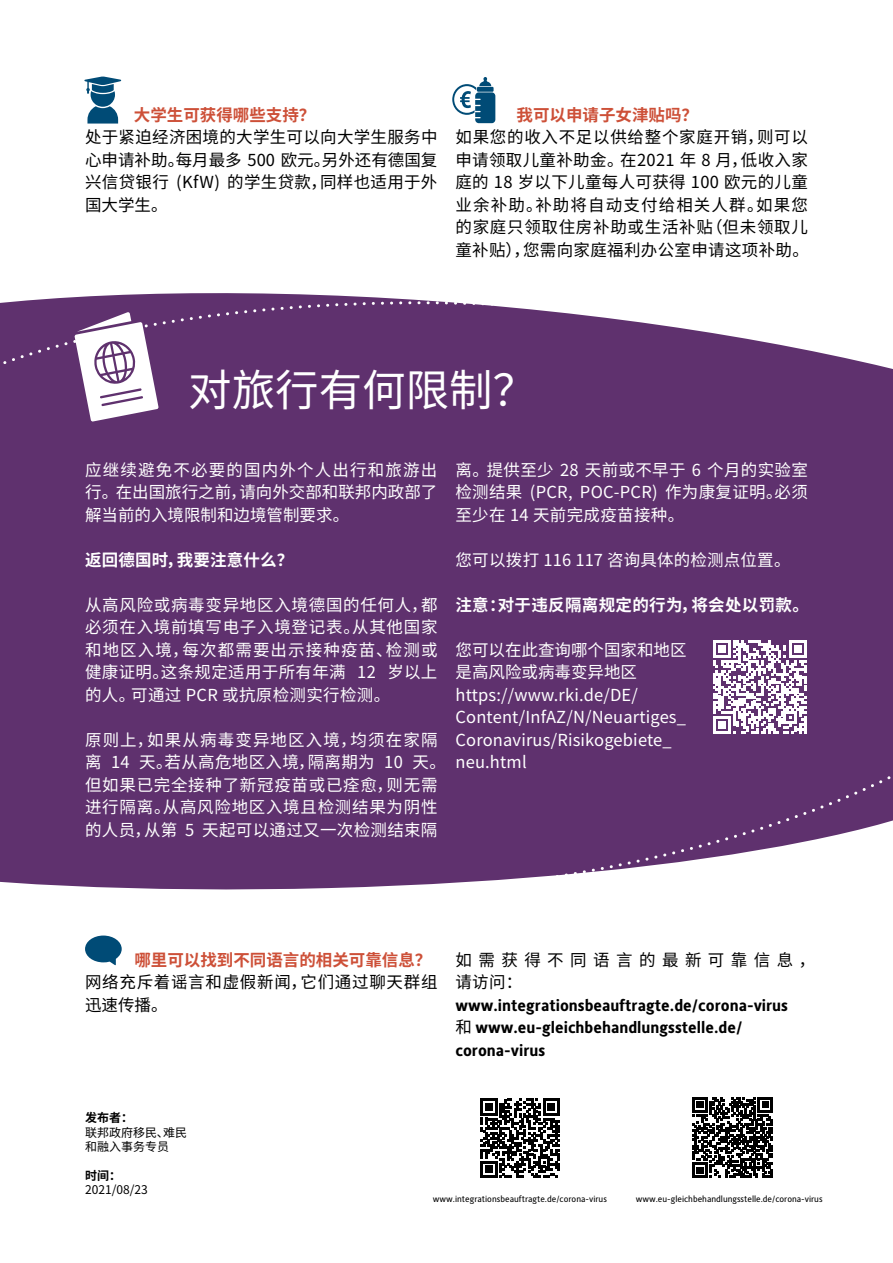
<style>
.page{position:relative;width:893px;height:1263px;background:#fff}
.page>*{position:absolute;margin:0;border:0;box-sizing:border-box;transform-origin:0 0}
.H1-gross{font:43.5px "Source Han Sans SC";color:#fff}
.Fliesstext{font:16.5px/22.5px "Source Han Sans SC";letter-spacing:.02em;color:#fff;text-align:justify}
.Fliesstext-2{font:16.5px/22.5px "Source Han Sans SC";letter-spacing:.02em;color:#000;text-align:justify}
.Fliesstext-3{font:16.5px/22.5px "Source Han Sans SC";letter-spacing:.045em;color:#fff}
.Fliesstext-4{font:700 16.5px/22.5px "Alber New";color:#000}
.Fliesstext-5{font:16.5px/22.5px "Source Han Sans SC";letter-spacing:.045em;color:#000}
.Fliesstext-6{font:700 16.5px "Source Han Sans SC";letter-spacing:.02em;color:#fff}
.H2-Orange{font:700 16.5px "Source Han Sans SC";color:#cd5038}
.Fliesstext-7{font:16.5px/22.5px "Source Han Sans SC";letter-spacing:.39em;color:#000}
.H1-Orange{font:700 16.5px "Source Han Sans SC";color:#cd5038}
.H2-Orange-2{font:700 16.5px "Source Han Sans SC";letter-spacing:.01em;color:#fff}
.Fliesstext-8{font:12px "Source Han Sans SC";color:#000}
.H1-Impressum{font:700 12px "Source Han Sans SC";color:#000}
.Fliesstext-9{font:700 12px "Source Han Sans SC";color:#000}
.t1{font:9px "Alber New";color:#000}
.s1{font-family:"Source Han Sans SC";font-weight:400}
</style>
<div class="page">
<div style="left:0;top:313px;width:575px;height:333px;background:#5f316e"></div>
<div style="left:0;top:293px;width:568px;height:224px;background:#5f316e"></div>
<svg style="left:575px;top:314px;width:318px;height:282px;background:#6c427a"></svg>
<div style="left:0;top:646px;width:345px;height:242px;background:#5f316e"></div>
<div style="left:0;top:670px;width:338px;height:220px;background:#5f316e"></div>
<svg style="left:345px;top:596px;width:548px;height:292px;background:#6d437a"></svg>
<svg style="left:74px;top:312px;width:85px;height:110px"></svg>
<svg style="left:85px;top:935px;width:37px;height:30px"></svg>
<svg style="left:480px;top:1099px;width:80px;height:79px"></svg>
<svg style="left:692px;top:1097px;width:81px;height:81px"></svg>
<svg style="left:452px;top:77px;width:43px;height:46px"></svg>
<svg style="left:84px;top:76px;width:37px;height:48px"></svg>
<svg style="left:713px;top:640px;width:93px;height:94px"></svg>
<h2 class="H2-Orange" style="left:134px;top:105px;width:183px">大学生可获得哪些支持？</h2>
<p class="Fliesstext-2" style="left:85px;top:126px;width:354px">处于紧迫经济困境的大学生可以向大学生服务中心申请补助。每月最多 500 欧元。另外还有德国复兴信贷银行 (KfW) 的学生贷款，同样也适用于外国大学生。</p>
<h2 class="H2-Orange" style="left:517px;top:105px;width:183px">我可以申请子女津贴吗？</h2>
<p class="Fliesstext-2" style="left:455px;top:126px;width:355px">如果您的收入不足以供给整个家庭开销，则可以申请领取儿童补助金。在2021 年 8 月，低收入家庭的 18 岁以下儿童每人可获得 100 欧元的儿童业余补助。补助将自动支付给相关人群。如果您的家庭只领取住房补助或生活补贴（但未领取儿童补贴），您需向家庭福利办公室申请这项补助。</p>
<h1 class="H1-gross" style="left:188px;top:366px;width:350px">对旅行有何限制？</h1>
<p class="Fliesstext" style="left:85px;top:459px;width:354px">应继续避免不必要的国内外个人出行和旅游出行。在出国旅行之前，请向外交部和联邦内政部了解当前的入境限制和边境管制要求。</p>
<h2 class="H2-Orange-2" style="left:85px;top:550px;width:210px">返回德国时，我要注意什么？</h2>
<p class="Fliesstext" style="left:85px;top:594px;width:354px">从高风险或病毒变异地区入境德国的任何人，都必须在入境前填写电子入境登记表。从其他国家和地区入境，每次都需要出示接种疫苗、检测或健康证明。这条规定适用于所有年满 12 岁以上的人。可通过 PCR 或抗原检测实行检测。</p>
<p class="Fliesstext-3" style="left:85px;top:729px;width:362px">原则上，如果从病毒变异地区入境，均须在家隔离 14 天。若从高危地区入境，隔离期为 10 天。但如果已完全接种了新冠疫苗或已痊愈，则无需进行隔离。从高风险地区入境且检测结果为阴性的人员，从第 5 天起可以通过又一次检测结束隔</p>
<p class="Fliesstext" style="left:455px;top:459px;width:354px">离。提供至少 28 天前或不早于 6 个月的实验室检测结果 (PCR, POC-PCR) 作为康复证明。必须至少在 14 天前完成疫苗接种。</p>
<p class="Fliesstext" style="left:455px;top:549px;width:336px">您可以拨打 116 117 咨询具体的检测点位置。</p>
<p class="Fliesstext-6" style="left:455px;top:595px;width:355px">注意：对于违反隔离规定的行为，将会处以罚款。</p>
<p class="Fliesstext" style="left:455px;top:639px;width:232px;text-align:left">您可以在此查询哪个国家和地区是高风险或病毒变异地区https://www.rki.de/DE/<br>Content/InfAZ/N/Neuartiges_<br>Coronavirus/Risikogebiete_ neu.html</p>
<h1 class="H1-Orange" style="left:134px;top:950px;width:298px">哪里可以找到不同语言的相关可靠信息？</h1>
<p class="Fliesstext-5" style="left:85px;top:971px;width:354px">网络充斥着谣言和虚假新闻，它们通过聊天群组迅速传播。</p>
<p class="Fliesstext-7" style="left:455px;top:949px;width:361px">如需获得不同语言的最新可靠信息，请访问：</p>
<p class="Fliesstext-4" style="left:455px;top:993px;width:334px">www.integrationsbeauftragte.de/corona-virus<span class="s1">和</span> www.eu-gleichbehandlungsstelle.de/ corona-virus</p>
<h1 class="H1-Impressum" style="left:85px;top:1111px;width:49px">发布者：</h1>
<p class="Fliesstext-8" style="left:85px;top:1126px;width:103px">联邦政府移民、难民</p>
<p class="Fliesstext-8" style="left:85px;top:1140px;width:85px">和融入事务专员</p>
<p class="Fliesstext-9" style="left:85px;top:1169px;width:37px">时间：</p>
<p class="Fliesstext-8" style="left:85px;top:1183px;width:64px">2021/08/23</p>
<p class="t1" style="left:433px;top:1193px;width:176px">www.integrationsbeauftragte.de/corona-virus</p>
<p class="t1" style="left:636px;top:1193px;width:188px">www.eu-gleichbehandlungsstelle.de/corona-virus</p>
</div>
